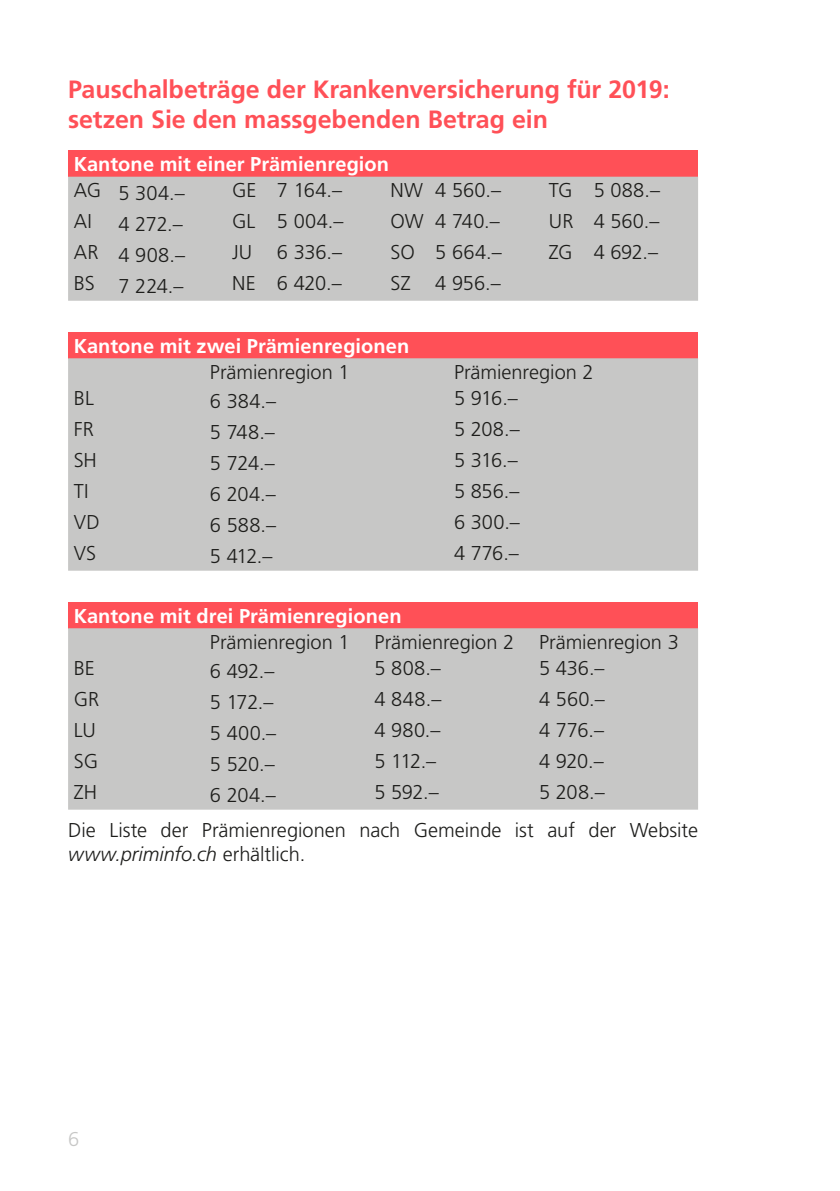
<style>
.page{position:relative;width:840px;height:1191px;background:#fff}
.page>*{position:absolute;margin:0;border:0;box-sizing:border-box;transform-origin:0 0}
.Texttitel{font:700 25px/30px "Frutiger LT Std";letter-spacing:-.005em;color:#ff5057}
.Grundtext{font:300 20px/24px "Frutiger LT Std";color:#1d1d1b}
.Tabellen_Text_Weiss{font:700 20px "Frutiger LT Std";letter-spacing:.005em;color:#fff}
.t1{font:300 20px "Frutiger LT Std";color:#c7c7c6}
.s1{font-style:italic}
</style>
<div class="page">
<div style="left:68px;top:150px;width:629px;height:27px;background:#ff5057"></div>
<div style="left:68px;top:177px;width:629px;height:124px;background:#c7c7c6"></div>
<div style="left:68px;top:332px;width:629px;height:26px;background:#ff5057"></div>
<div style="left:68px;top:358px;width:629px;height:212px;background:#c7c7c6"></div>
<div style="left:68px;top:602px;width:629px;height:26px;background:#ff5057"></div>
<div style="left:68px;top:628px;width:629px;height:181px;background:#c7c7c6"></div>
<p class="Texttitel" style="left:68px;top:74px;width:602px">Pauschalbeträge der Krankenversicherung für 2019: setzen Sie den massgebenden Betrag ein</p>
<p class="Tabellen_Text_Weiss" style="left:74px;top:152px;width:317px">Kantone mit einer Prämienregion</p>
<p class="Grundtext" style="left:74px;top:179px;width:29px">AG</p>
<p class="Grundtext" style="left:118px;top:181px;width:68px">5 304.–</p>
<p class="Grundtext" style="left:232px;top:179px;width:26px">GE</p>
<p class="Grundtext" style="left:277px;top:179px;width:67px">7 164.–</p>
<p class="Grundtext" style="left:390px;top:179px;width:34px">NW</p>
<p class="Grundtext" style="left:435px;top:179px;width:67px">4 560.–</p>
<p class="Grundtext" style="left:548px;top:179px;width:25px">TG</p>
<p class="Grundtext" style="left:593px;top:179px;width:68px">5 088.–</p>
<p class="Grundtext" style="left:74px;top:210px;width:20px">AI</p>
<p class="Grundtext" style="left:118px;top:212px;width:66px">4 272.–</p>
<p class="Grundtext" style="left:232px;top:210px;width:25px">GL</p>
<p class="Grundtext" style="left:277px;top:210px;width:68px">5 004.–</p>
<p class="Grundtext" style="left:390px;top:210px;width:35px">OW</p>
<p class="Grundtext" style="left:435px;top:210px;width:66px">4 740.–</p>
<p class="Grundtext" style="left:548px;top:210px;width:26px">UR</p>
<p class="Grundtext" style="left:593px;top:210px;width:67px">4 560.–</p>
<p class="Grundtext" style="left:74px;top:241px;width:26px">AR</p>
<p class="Grundtext" style="left:118px;top:243px;width:68px">4 908.–</p>
<p class="Grundtext" style="left:232px;top:241px;width:22px">JU</p>
<p class="Grundtext" style="left:277px;top:241px;width:67px">6 336.–</p>
<p class="Grundtext" style="left:390px;top:241px;width:26px">SO</p>
<p class="Grundtext" style="left:435px;top:241px;width:68px">5 664.–</p>
<p class="Grundtext" style="left:548px;top:241px;width:25px">ZG</p>
<p class="Grundtext" style="left:593px;top:241px;width:66px">4 692.–</p>
<p class="Grundtext" style="left:74px;top:272px;width:22px">BS</p>
<p class="Grundtext" style="left:118px;top:274px;width:66px">7 224.–</p>
<p class="Grundtext" style="left:232px;top:272px;width:25px">NE</p>
<p class="Grundtext" style="left:277px;top:272px;width:66px">6 420.–</p>
<p class="Grundtext" style="left:390px;top:272px;width:22px">SZ</p>
<p class="Grundtext" style="left:435px;top:272px;width:67px">4 956.–</p>
<p class="Tabellen_Text_Weiss" style="left:74px;top:334px;width:337px">Kantone mit zwei Prämienregionen</p>
<p class="Grundtext" style="left:210px;top:360px;width:141px">Prämienregion 1</p>
<p class="Grundtext" style="left:454px;top:360px;width:141px">Prämienregion 2</p>
<p class="Grundtext" style="left:74px;top:387px;width:22px">BL</p>
<p class="Grundtext" style="left:210px;top:389px;width:68px">6 384.–</p>
<p class="Grundtext" style="left:454px;top:387px;width:65px">5 916.–</p>
<p class="Grundtext" style="left:74px;top:418px;width:22px">FR</p>
<p class="Grundtext" style="left:210px;top:420px;width:66px">5 748.–</p>
<p class="Grundtext" style="left:454px;top:418px;width:67px">5 208.–</p>
<p class="Grundtext" style="left:74px;top:449px;width:25px">SH</p>
<p class="Grundtext" style="left:210px;top:451px;width:66px">5 724.–</p>
<p class="Grundtext" style="left:454px;top:449px;width:65px">5 316.–</p>
<p class="Grundtext" style="left:74px;top:480px;width:16px">TI</p>
<p class="Grundtext" style="left:210px;top:482px;width:67px">6 204.–</p>
<p class="Grundtext" style="left:454px;top:480px;width:67px">5 856.–</p>
<p class="Grundtext" style="left:74px;top:511px;width:27px">VD</p>
<p class="Grundtext" style="left:210px;top:513px;width:68px">6 588.–</p>
<p class="Grundtext" style="left:454px;top:511px;width:67px">6 300.–</p>
<p class="Grundtext" style="left:74px;top:542px;width:24px">VS</p>
<p class="Grundtext" style="left:210px;top:544px;width:64px">5 412.–</p>
<p class="Grundtext" style="left:454px;top:542px;width:66px">4 776.–</p>
<p class="Tabellen_Text_Weiss" style="left:74px;top:604px;width:329px">Kantone mit drei Prämienregionen</p>
<p class="Grundtext" style="left:210px;top:630px;width:141px">Prämienregion 1</p>
<p class="Grundtext" style="left:374px;top:630px;width:141px">Prämienregion 2</p>
<p class="Grundtext" style="left:539px;top:630px;width:141px">Prämienregion 3</p>
<p class="Grundtext" style="left:74px;top:656px;width:23px">BE</p>
<p class="Grundtext" style="left:210px;top:659px;width:66px">6 492.–</p>
<p class="Grundtext" style="left:374px;top:656px;width:68px">5 808.–</p>
<p class="Grundtext" style="left:539px;top:656px;width:67px">5 436.–</p>
<p class="Grundtext" style="left:74px;top:687px;width:27px">GR</p>
<p class="Grundtext" style="left:210px;top:690px;width:65px">5 172.–</p>
<p class="Grundtext" style="left:374px;top:687px;width:68px">4 848.–</p>
<p class="Grundtext" style="left:539px;top:687px;width:67px">4 560.–</p>
<p class="Grundtext" style="left:74px;top:718px;width:24px">LU</p>
<p class="Grundtext" style="left:210px;top:721px;width:68px">5 400.–</p>
<p class="Grundtext" style="left:374px;top:718px;width:67px">4 980.–</p>
<p class="Grundtext" style="left:539px;top:718px;width:66px">4 776.–</p>
<p class="Grundtext" style="left:74px;top:749px;width:26px">SG</p>
<p class="Grundtext" style="left:210px;top:752px;width:66px">5 520.–</p>
<p class="Grundtext" style="left:374px;top:749px;width:63px">5 112.–</p>
<p class="Grundtext" style="left:539px;top:749px;width:66px">4 920.–</p>
<p class="Grundtext" style="left:74px;top:780px;width:25px">ZH</p>
<p class="Grundtext" style="left:210px;top:783px;width:67px">6 204.–</p>
<p class="Grundtext" style="left:374px;top:780px;width:66px">5 592.–</p>
<p class="Grundtext" style="left:539px;top:780px;width:67px">5 208.–</p>
<p class="Grundtext" style="left:68px;top:818px;width:631px">Die Liste der Prämienregionen nach Gemeinde ist auf der Website <span class="s1">www.priminfo.ch</span> erhältlich.</p>
<p class="t1" style="left:68px;top:1127px;width:13px">6</p>
</div>
